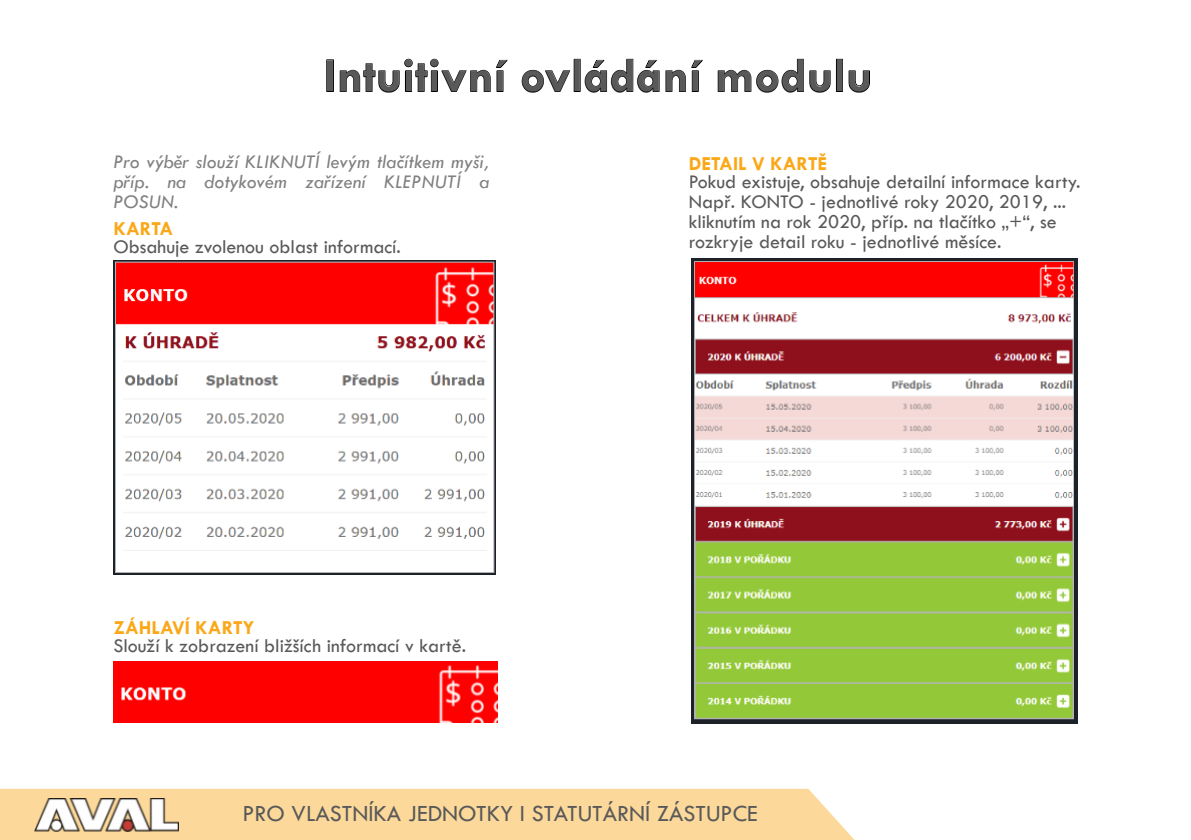
<style>
.page{position:relative;width:1191px;height:840px;background:#fff}
.page>*{position:absolute;margin:0;border:0;box-sizing:border-box;transform-origin:0 0}
.t1{font:700 49.6px "Tw Cen";color:#595959}
.t2{font:24px "Tw Cen";color:#595959}
.t3{font:20px/20px "Tw Cen";color:#595959}
.t4{font:italic 20px/20px "Tw Cen";color:#808080;text-align:justify}
.t5{font:700 20px "Tw Cen";color:#faa819}
</style>
<div class="page">
<svg style="left:326px;top:59px;width:8px;height:33px"></svg>
<svg style="left:340px;top:59px;width:167px;height:33px"></svg>
<svg style="left:522px;top:59px;width:137px;height:33px"></svg>
<svg style="left:665px;top:60px;width:38px;height:32px"></svg>
<svg style="left:718px;top:59px;width:112px;height:33px"></svg>
<svg style="left:836px;top:59px;width:33px;height:33px"></svg>
<div style="left:0;top:788px;width:854px;height:51px;background:#fcd99b"></div>
<img style="left:35px;top:798px;width:144px;height:33px">
<img style="left:691px;top:258px;width:386px;height:464px">
<img style="left:113px;top:260px;width:383px;height:314px">
<img style="left:113px;top:661px;width:384px;height:61px">
<h1 class="t1" style="left:324px;top:57px;width:550px">Intuitivní ovládání modulu</h1>
<p class="t4" style="left:113px;top:153px;width:377px">Pro výběr slouží KLIKNUTÍ levým tlačítkem myši, příp. na dotykovém zařízení KLEPNUTÍ a POSUN.</p>
<p class="t5" style="left:113px;top:221px;width:61px">KARTA</p>
<p class="t3" style="left:113px;top:238px;width:289px">Obsahuje zvolenou oblast informací.</p>
<p class="t5" style="left:113px;top:619px;width:142px">ZÁHLAVÍ KARTY</p>
<p class="t3" style="left:113px;top:636px;width:354px">Slouží k zobrazení bližších informací v kartě.</p>
<p class="t5" style="left:689px;top:156px;width:140px">DETAIL V KARTĚ</p>
<p class="t3" style="left:689px;top:173px;width:393px">Pokud existuje, obsahuje detailní informace karty.<br>Např. KONTO - jednotlivé roky 2020, 2019, ... kliknutím na rok 2020, příp. na tlačítko „+“, se rozkryje detail roku - jednotlivé měsíce.</p>
<p class="t2" style="left:242px;top:804px;width:517px">PRO VLASTNÍKA JEDNOTKY I STATUTÁRNÍ ZÁSTUPCE</p>
</div>
